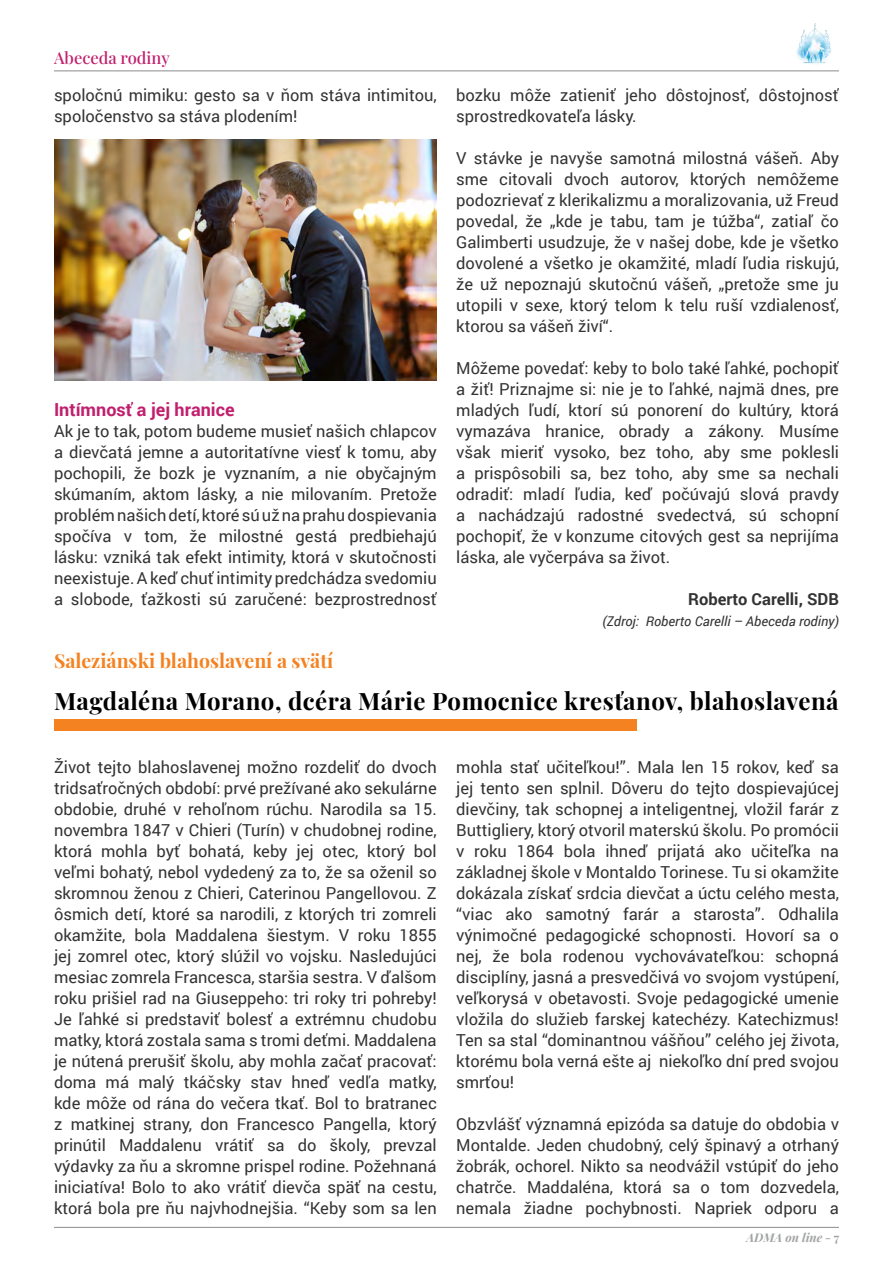
<style>
.page{position:relative;width:893px;height:1263px;background:#fff}
.page>*{position:absolute;margin:0;border:0;box-sizing:border-box;transform-origin:0 0}
.t1{font:700 24px "Playfair Display";letter-spacing:.02em;color:#000}
.t2{font:700 19.5px "Playfair Display";color:#f58221}
.t3{font:700 18px "Roboto";color:#c11e6d}
.t4{font:16.5px/21px "Roboto";color:#333;text-align:justify}
.t5{font:700 16.5px "Roboto";color:#333}
.t6{font:500 16.5px "Playfair Display";color:#c11e6d}
.t7{font:italic 13.5px "Roboto";color:#333}
.t8{font:italic 700 12px "Playfair Display";color:#a1a3a4}
.s1{font-style:normal}
</style>
<div class="page">
<hr style="left:54px;top:1227px;width:785px;height:1px;background:#8a8c8e">
<hr style="left:54px;top:71px;width:785px;height:1px;background:#8a8c8e">
<img style="left:791px;top:23px;width:48px;height:48px">
<div style="left:54px;top:719px;width:582px;height:11px;background:#f58221"></div>
<img style="left:54px;top:140px;width:383px;height:241px">
<p class="t6" style="left:54px;top:45px;width:117px">Abeceda rodiny</p>
<p class="t4" style="left:54px;top:84px;width:384px">spoločnú mimiku: gesto sa v ňom stáva intimitou, spoločenstvo sa stáva plodením!</p>
<p class="t3" style="left:54px;top:396px;width:182px">Intímnosť a jej hranice</p>
<p class="t4" style="left:54px;top:420px;width:384px">Ak je to tak, potom budeme musieť našich chlapcov a dievčatá jemne a autoritatívne viesť k tomu, aby pochopili, že bozk je vyznaním, a nie obyčajným skúmaním, aktom lásky, a nie milovaním. Pretože problém našich detí, ktoré sú už na prahu dospievania spočíva v tom, že milostné gestá predbiehajú lásku: vzniká tak efekt intimity, ktorá v skutočnosti neexistuje. A keď chuť intimity predchádza svedomiu a slobode, ťažkosti sú zaručené: bezprostrednosť</p>
<p class="t4" style="left:456px;top:84px;width:384px">bozku môže zatieniť jeho dôstojnosť, dôstojnosť sprostredkovateľa lásky.</p>
<p class="t4" style="left:456px;top:147px;width:384px">V stávke je navyše samotná milostná vášeň. Aby sme citovali dvoch autorov, ktorých nemôžeme podozrievať z klerikalizmu a moralizovania, už Freud povedal, že „kde je tabu, tam je túžba“, zatiaľ čo Galimberti usudzuje, že v našej dobe, kde je všetko dovolené a všetko je okamžité, mladí ľudia riskujú, že už nepoznajú skutočnú vášeň, „pretože sme ju utopili v sexe, ktorý telom k telu ruší vzdialenosť, ktorou sa vášeň živí“.</p>
<p class="t4" style="left:456px;top:357px;width:384px">Môžeme povedať: keby to bolo také ľahké, pochopiť a žiť! Priznajme si: nie je to ľahké, najmä dnes, pre mladých ľudí, ktorí sú ponorení do kultúry, ktorá vymazáva hranice, obrady a zákony. Musíme však mieriť vysoko, bez toho, aby sme poklesli a prispôsobili sa, bez toho, aby sme sa nechali odradiť: mladí ľudia, keď počúvajú slová pravdy a nachádzajú radostné svedectvá, sú schopní pochopiť, že v konzume citových gest sa neprijíma láska, ale vyčerpáva sa život.</p>
<p class="t5" style="left:688px;top:587px;width:152px">Roberto Carelli, SDB</p>
<p class="t7" style="left:603px;top:611px;width:238px">(Zdroj: Roberto Carelli – Abeceda rodiny)</p>
<p class="t2" style="left:54px;top:645px;width:281px">Saleziánski blahoslavení a svätí</p>
<p class="t1" style="left:54px;top:682px;width:786px">Magdaléna Morano, dcéra Márie Pomocnice kresťanov, blahoslavená</p>
<p class="t4" style="left:54px;top:756px;width:384px">Život tejto blahoslavenej možno rozdeliť do dvoch tridsaťročných období: prvé prežívané ako sekulárne obdobie, druhé v rehoľnom rúchu. Narodila sa 15. novembra 1847 v Chieri (Turín) v chudobnej rodine, ktorá mohla byť bohatá, keby jej otec, ktorý bol veľmi bohatý, nebol vydedený za to, že sa oženil so skromnou ženou z Chieri, Caterinou Pangellovou. Z ôsmich detí, ktoré sa narodili, z ktorých tri zomreli okamžite, bola Maddalena šiestym. V roku 1855 jej zomrel otec, ktorý slúžil vo vojsku. Nasledujúci mesiac zomrela Francesca, staršia sestra. V ďalšom roku prišiel rad na Giuseppeho: tri roky tri pohreby!<br>Je ľahké si predstaviť bolesť a extrémnu chudobu matky, ktorá zostala sama s tromi deťmi. Maddalena je nútená prerušiť školu, aby mohla začať pracovať: doma má malý tkáčsky stav hneď vedľa matky, kde môže od rána do večera tkať. Bol to bratranec z matkinej strany, don Francesco Pangella, ktorý prinútil Maddalenu vrátiť sa do školy, prevzal výdavky za ňu a skromne prispel rodine. Požehnaná iniciatíva! Bolo to ako vrátiť dievča späť na cestu, ktorá bola pre ňu najvhodnejšia. “Keby som sa len</p>
<p class="t4" style="left:456px;top:756px;width:384px">mohla stať učiteľkou!”. Mala len 15 rokov, keď sa jej tento sen splnil. Dôveru do tejto dospievajúcej dievčiny, tak schopnej a inteligentnej, vložil farár z Buttigliery, ktorý otvoril materskú školu. Po promócii v roku 1864 bola ihneď prijatá ako učiteľka na základnej škole v Montaldo Torinese. Tu si okamžite dokázala získať srdcia dievčat a úctu celého mesta, “viac ako samotný farár a starosta”. Odhalila výnimočné pedagogické schopnosti. Hovorí sa o nej, že bola rodenou vychovávateľkou: schopná disciplíny, jasná a presvedčivá vo svojom vystúpení, veľkorysá v obetavosti. Svoje pedagogické umenie vložila do služieb farskej katechézy. Katechizmus!<br>Ten sa stal “dominantnou vášňou” celého jej života, ktorému bola verná ešte aj niekoľko dní pred svojou smrťou!</p>
<p class="t4" style="left:456px;top:1113px;width:384px">Obzvlášť významná epizóda sa datuje do obdobia v Montalde. Jeden chudobný, celý špinavý a otrhaný žobrák, ochorel. Nikto sa neodvážil vstúpiť do jeho chatrče. Maddaléna, ktorá sa o tom dozvedela, nemala žiadne pochybnosti. Napriek odporu a</p>
<p class="t8" style="left:746px;top:1228px;width:94px">ADMA on line <span class="s1">- 7</span></p>
</div>
